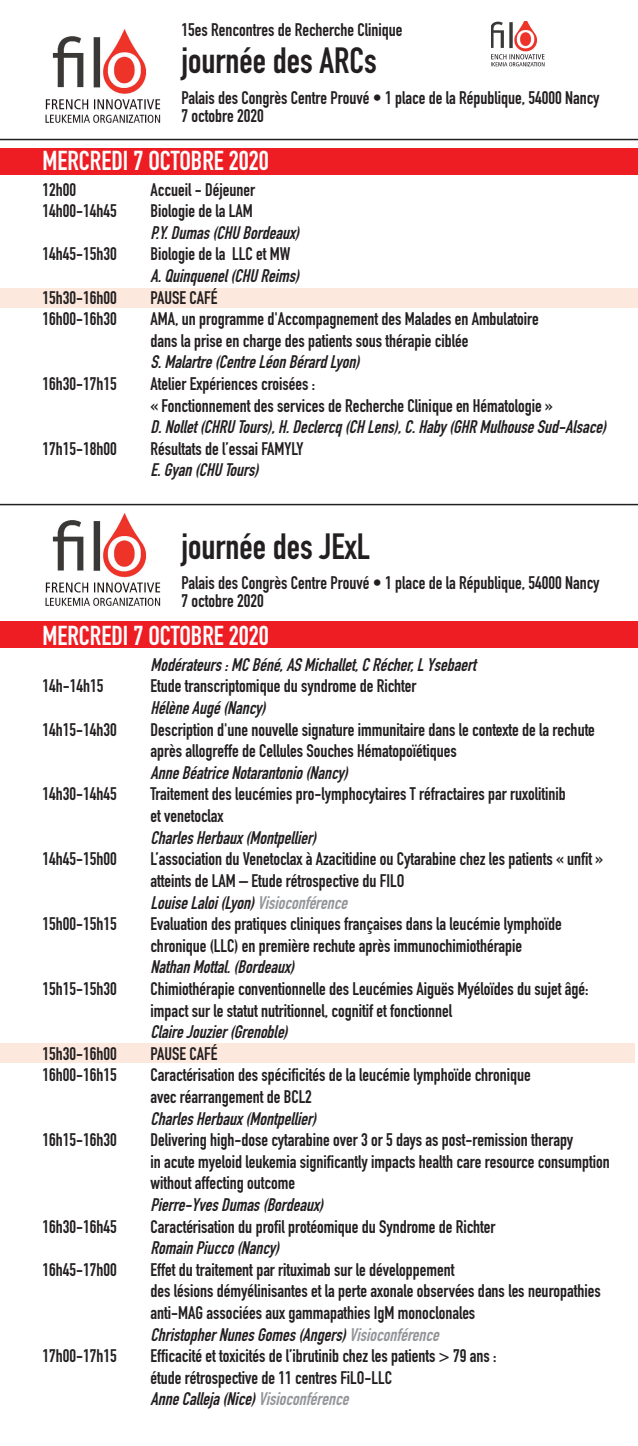
<style>
.page{position:relative;width:638px;height:1446px;background:#fff}
.page>*{position:absolute;margin:0;border:0;box-sizing:border-box;transform-origin:0 0}
.t1{font:36px "DIN Engschrift Alternate";color:#231f20}
.t2{font:27px "DIN Engschrift Alternate";color:#fff}
.t3{font:18px/21.6px "DIN Engschrift Alternate";color:#231f20}
.t4{font:italic 18px "DIN Engschrift Alternate";color:#231f20}
.s1{font-style:italic}
.s2{font-style:italic;color:#939598}
</style>
<div class="page">
<div style="left:0;top:1043px;width:635px;height:20px;background:#fde8dd"></div>
<div style="left:0;top:288px;width:638px;height:19px;background:#fde8dd"></div>
<div style="left:0;top:148px;width:638px;height:27px;background:#ee1d23"></div>
<div style="left:0;top:621px;width:638px;height:27px;background:#ee1d23"></div>
<img style="left:45px;top:29px;width:116px;height:94px">
<img style="left:45px;top:513px;width:116px;height:93px">
<hr style="left:0;top:139px;width:638px;height:1px;background:#231f20">
<img style="left:492px;top:21px;width:53px;height:46px">
<hr style="left:0;top:504px;width:638px;height:1px;background:#231f20">
<p class="t3" style="left:182px;top:20px;width:222px">15es Rencontres de Recherche Clinique</p>
<h1 class="t1" style="left:182px;top:48px;width:197px">journée des ARCs</h1>
<p class="t3" style="left:182px;top:90px;width:419px;line-height:18px">Palais des Congrès Centre Prouvé • 1 place de la République, 54000 Nancy<br>7 octobre 2020</p>
<h2 class="t2" style="left:43px;top:150px;width:228px">MERCREDI 7 OCTOBRE 2020</h2>
<p class="t3" style="left:43px;top:180px;width:35px">12h00</p>
<p class="t3" style="left:151px;top:180px;width:106px">Accueil - Déjeuner</p>
<p class="t3" style="left:43px;top:202px;width:76px">14h00-14h45</p>
<p class="t3" style="left:151px;top:202px;width:104px">Biologie de la LAM</p>
<p class="t4" style="left:151px;top:226px;width:153px">P.Y. Dumas (CHU Bordeaux)</p>
<p class="t3" style="left:43px;top:245px;width:76px">14h45-15h30</p>
<p class="t3" style="left:151px;top:245px;width:141px">Biologie de la LLC et MW</p>
<p class="t4" style="left:151px;top:269px;width:154px">A. Quinquenel (CHU Reims)</p>
<p class="t3" style="left:43px;top:288px;width:76px">15h30-16h00</p>
<p class="t3" style="left:151px;top:288px;width:68px">PAUSE CAFÉ</p>
<p class="t3" style="left:43px;top:310px;width:76px">16h00-16h30</p>
<p class="t3" style="left:151px;top:310px;width:390px">AMA, un programme d'Accompagnement des Malades en Ambulatoire dans la prise en charge des patients sous thérapie ciblée</p>
<p class="t4" style="left:151px;top:355px;width:214px">S. Malartre (Centre Léon Bérard Lyon)</p>
<p class="t3" style="left:43px;top:375px;width:76px">16h30-17h15</p>
<p class="t3" style="left:151px;top:375px;width:404px">Atelier Expériences croisées :<br>« Fonctionnement des services de Recherche Clinique en Hématologie »</p>
<p class="t4" style="left:151px;top:420px;width:460px">D. Nollet (CHRU Tours), H. Declercq (CH Lens), C. Haby (GHR Mulhouse Sud-Alsace)</p>
<p class="t3" style="left:43px;top:439px;width:76px">17h15-18h00</p>
<p class="t3" style="left:151px;top:439px;width:154px">Résultats de l’essai FAMYLY</p>
<p class="t4" style="left:151px;top:463px;width:113px">E. Gyan (CHU Tours)</p>
<h1 class="t1" style="left:182px;top:533px;width:190px">journée des JExL</h1>
<p class="t3" style="left:182px;top:575px;width:419px;line-height:18px">Palais des Congrès Centre Prouvé • 1 place de la République, 54000 Nancy<br>7 octobre 2020</p>
<h2 class="t2" style="left:43px;top:625px;width:228px">MERCREDI 7 OCTOBRE 2020</h2>
<p class="t4" style="left:151px;top:658px;width:327px">Modérateurs : MC Béné, AS Michallet, C Récher, L Ysebaert</p>
<p class="t3" style="left:43px;top:677px;width:63px">14h-14h15</p>
<p class="t3" style="left:151px;top:677px;width:267px">Etude transcriptomique du syndrome de Richter</p>
<p class="t4" style="left:151px;top:701px;width:120px">Hélène Augé (Nancy)</p>
<p class="t3" style="left:43px;top:720px;width:76px">14h15-14h30</p>
<p class="t3" style="left:151px;top:720px;width:446px">Description d'une nouvelle signature immunitaire dans le contexte de la rechute après allogreffe de Cellules Souches Hématopoïétiques</p>
<p class="t4" style="left:151px;top:766px;width:202px">Anne Béatrice Notarantonio (Nancy)</p>
<p class="t3" style="left:43px;top:785px;width:76px">14h30-14h45</p>
<p class="t3" style="left:151px;top:785px;width:417px">Traitement des leucémies pro-lymphocytaires T réfractaires par ruxolitinib et venetoclax</p>
<p class="t4" style="left:151px;top:831px;width:170px">Charles Herbaux (Montpellier)</p>
<p class="t3" style="left:43px;top:850px;width:76px">14h45-15h00</p>
<p class="t3" style="left:151px;top:850px;width:454px">L’association du Venetoclax à Azacitidine ou Cytarabine chez les patients « unfit » atteints de LAM – Etude rétrospective du FILO<br><span class="s1">Louise Laloi (Lyon)</span> <span class="s2">Visioconférence</span></p>
<p class="t3" style="left:43px;top:915px;width:76px">15h00-15h15</p>
<p class="t3" style="left:151px;top:915px;width:413px">Evaluation des pratiques cliniques françaises dans la leucémie lymphoïde chronique (LLC) en première rechute après immunochimiothérapie</p>
<p class="t4" style="left:151px;top:960px;width:148px">Nathan Mottal. (Bordeaux)</p>
<p class="t3" style="left:43px;top:979px;width:76px">15h15-15h30</p>
<p class="t3" style="left:151px;top:979px;width:439px">Chimiothérapie conventionnelle des Leucémies Aiguës Myéloïdes du sujet âgé: impact sur le statut nutritionnel, cognitif et fonctionnel</p>
<p class="t4" style="left:151px;top:1025px;width:142px">Claire Jouzier (Grenoble)</p>
<p class="t3" style="left:43px;top:1044px;width:76px">15h30-16h00</p>
<p class="t3" style="left:151px;top:1044px;width:68px">PAUSE CAFÉ</p>
<p class="t3" style="left:43px;top:1066px;width:76px">16h00-16h15</p>
<p class="t3" style="left:151px;top:1066px;width:382px">Caractérisation des spécificités de la leucémie lymphoïde chronique avec réarrangement de BCL2</p>
<p class="t4" style="left:151px;top:1111px;width:170px">Charles Herbaux (Montpellier)</p>
<p class="t3" style="left:43px;top:1131px;width:76px">16h15-16h30</p>
<p class="t3" style="left:151px;top:1131px;width:461px">Delivering high-dose cytarabine over 3 or 5 days as post-remission therapy<br>in acute myeloid leukemia significantly impacts health care resource consumption without affecting outcome</p>
<p class="t4" style="left:151px;top:1198px;width:178px">Pierre-Yves Dumas (Bordeaux)</p>
<p class="t3" style="left:43px;top:1217px;width:76px">16h30-16h45</p>
<p class="t3" style="left:151px;top:1217px;width:346px">Caractérisation du profil protéomique du Syndrome de Richter</p>
<p class="t4" style="left:151px;top:1241px;width:133px">Romain Piucco (Nancy)</p>
<p class="t3" style="left:43px;top:1260px;width:76px">16h45-17h00</p>
<p class="t3" style="left:151px;top:1260px;width:452px">Effet du traitement par rituximab sur le développement<br>des lésions démyélinisantes et la perte axonale observées dans les neuropathies anti-MAG associées aux gammapathies IgM monoclonales<br><span class="s1">Christopher Nunes Gomes (Angers)</span> <span class="s2">Visioconférence</span></p>
<p class="t3" style="left:43px;top:1347px;width:76px">17h00-17h15</p>
<p class="t3" style="left:151px;top:1347px;width:347px">Efficacité et toxicités de l’ibrutinib chez les patients &gt; 79 ans : étude rétrospective de 11 centres FiLO-LLC<br><span class="s1">Anne Calleja (Nice)</span> <span class="s2">Visioconférence</span></p>
</div>
